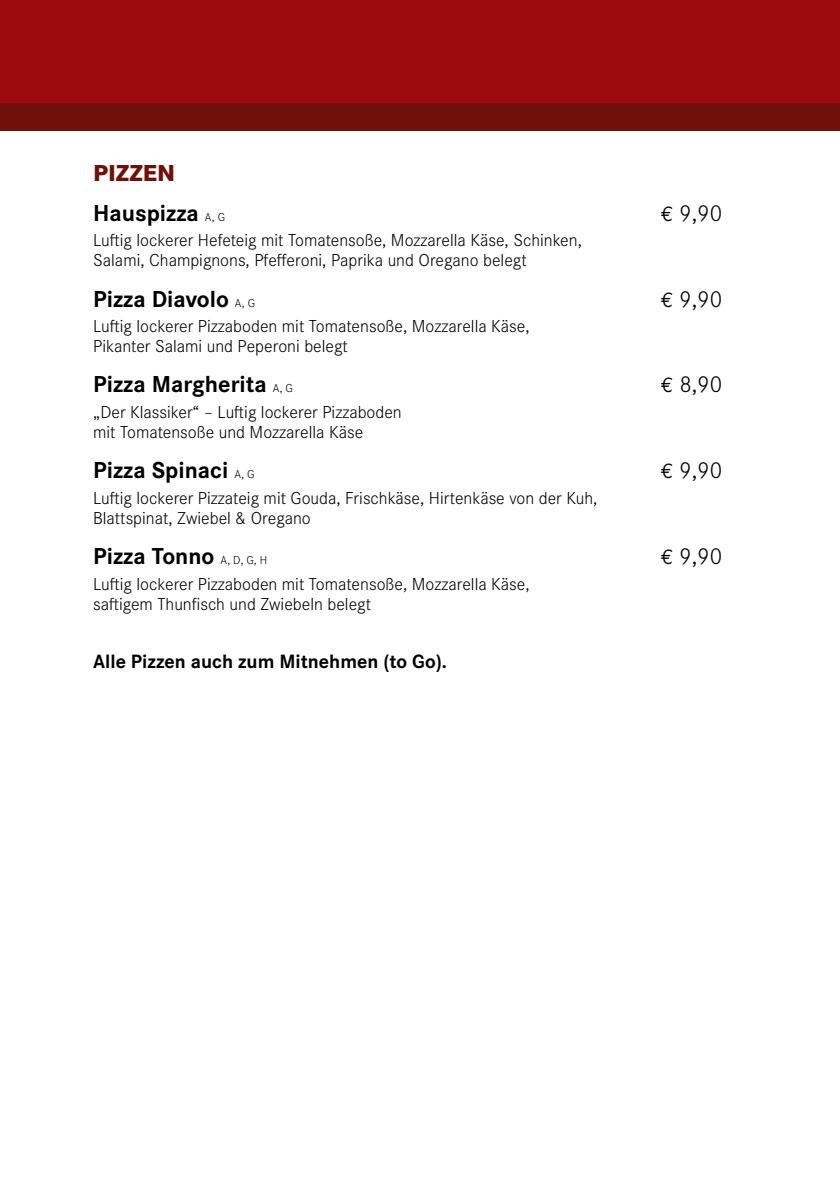
<style>
.page{position:relative;width:840px;height:1191px;background:#fff}
.page>*{position:absolute;margin:0;border:0;box-sizing:border-box;transform-origin:0 0}
.t1{font:700 24px/40.2px "Corporate S Pro";color:#000}
.t2{font:300 24px "Corporate S Pro";color:#000}
.t3{font:700 20px "Corporate S Pro";color:#000}
.t4{font:300 18px/20px "Corporate S Pro";color:#000}
.s1{font-weight:800;color:#6f110a}
.s2{font-weight:300;font-size:12px}
.s3{font-family:"Euro Mono Std";font-weight:400;font-size:21px}
</style>
<div class="page">
<div style="left:0;top:0;width:839px;height:110px;background:#9c0a0f"></div>
<div style="left:0;top:103px;width:839px;height:27px;background:#6f110a"></div>
<h1 class="t1" style="left:93px;top:151px;width:133px"><span class="s1">PIZZEN<br></span>Hauspizza <span class="s2">A, G</span></h1>
<h1 class="t2" style="left:660px;top:196px;width:63px"><span class="s3">€</span> 9,90</h1>
<p class="t4" style="left:93px;top:229px;width:490px">Luftig lockerer Hefeteig mit Tomatensoße, Mozzarella Käse, Schinken,<br>Salami, Champignons, Pfefferoni, Paprika und Oregano belegt</p>
<h1 class="t1" style="left:93px;top:276px;width:163px">Pizza Diavolo <span class="s2">A, G</span></h1>
<h1 class="t2" style="left:660px;top:282px;width:63px"><span class="s3">€</span> 9,90</h1>
<p class="t4" style="left:93px;top:315px;width:437px">Luftig lockerer Pizzaboden mit Tomatensoße, Mozzarella Käse,<br>Pikanter Salami und Peperoni belegt</p>
<h1 class="t1" style="left:93px;top:362px;width:201px">Pizza Margherita <span class="s2">A, G</span></h1>
<h1 class="t2" style="left:660px;top:368px;width:63px"><span class="s3">€</span> 8,90</h1>
<p class="t4" style="left:93px;top:401px;width:310px">„Der Klassiker“ – Luftig lockerer Pizzaboden mit Tomatensoße und Mozzarella Käse</p>
<h1 class="t1" style="left:93px;top:448px;width:163px">Pizza Spinaci <span class="s2">A, G</span></h1>
<h1 class="t2" style="left:660px;top:453px;width:63px"><span class="s3">€</span> 9,90</h1>
<p class="t4" style="left:93px;top:487px;width:505px">Luftig lockerer Pizzateig mit Gouda, Frischkäse, Hirtenkäse von der Kuh,<br>Blattspinat, Zwiebel &amp; Oregano</p>
<h1 class="t1" style="left:93px;top:534px;width:175px">Pizza Tonno <span class="s2">A, D, G, H</span></h1>
<h1 class="t2" style="left:660px;top:539px;width:63px"><span class="s3">€</span> 9,90</h1>
<p class="t4" style="left:93px;top:573px;width:437px">Luftig lockerer Pizzaboden mit Tomatensoße, Mozzarella Käse, saftigem Thunfisch und Zwiebeln belegt</p>
<p class="t3" style="left:93px;top:645px;width:355px">Alle Pizzen auch zum Mitnehmen (to Go).</p>
</div>
